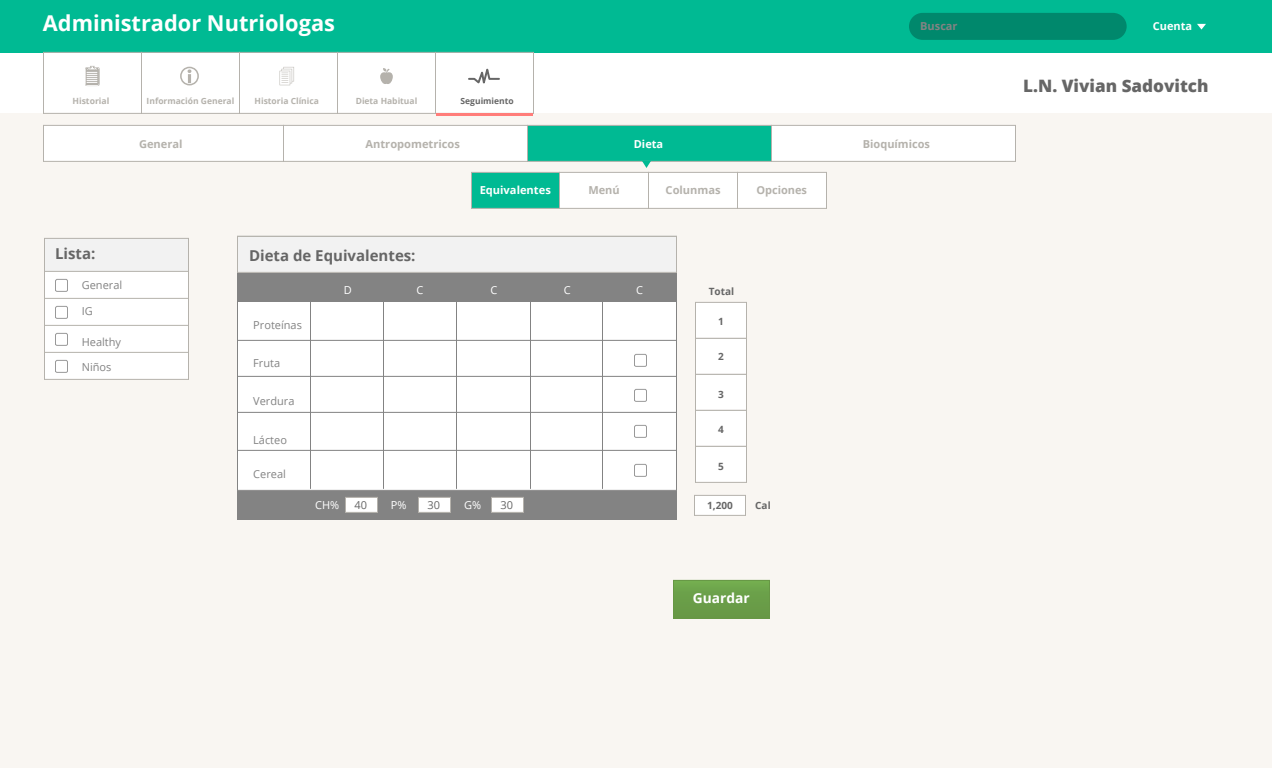
<style>
.page{position:relative;width:1272px;height:768px;background:#fff}
.page>*{position:absolute;margin:0;border:0;box-sizing:border-box;transform-origin:0 0}
.t1{font:700 21.8px "Open Sans";color:#fff}
.t2{font:800 17.1px "Open Sans";color:#666}
.t3{font:700 15px "Open Sans";color:#666}
.t4{font:700 13.8px "Open Sans";color:#fff}
.t5{font:11px "Open Sans";color:#838383}
.t6{font:700 11px "Open Sans";color:#b5b2ac}
.t7{font:700 11px "Open Sans";color:#fff}
.t8{font:11px "Open Sans";color:#fff}
.t9{font:700 11px "Open Sans";color:#838383}
.t10{font:11px "Open Sans";color:#666}
.t11{font:700 10px "Open Sans";color:#666}
.t12{font:700 8.5px "Open Sans";color:#b5b2ac}
.t13{font:700 8.5px "Open Sans";color:#666}
</style>
<div class="page">
<div style="left:0;top:114px;width:1272px;height:654px;background:#f9f6f2"></div>
<div style="left:44px;top:238px;width:145px;height:35px;background:#f2f2f2;border:1px solid #b5b2ac"></div>
<div style="left:44px;top:271px;width:145px;height:109px;background:#fff;border:1px solid #b5b2ac"></div>
<div style="left:0;top:0;width:1272px;height:53px;background:#00ba93"></div>
<svg style="left:1197px;top:24px;width:9px;height:6px"></svg>
<div style="left:43px;top:52px;width:99px;height:62px;border:1px solid #b5b2ac"></div>
<div style="left:141px;top:52px;width:99px;height:62px;border:1px solid #b5b2ac"></div>
<div style="left:239px;top:52px;width:99px;height:62px;border:1px solid #b5b2ac"></div>
<div style="left:337px;top:52px;width:99px;height:62px;border:1px solid #b5b2ac"></div>
<div style="left:435px;top:52px;width:99px;height:62px;border:1px solid #b5b2ac"></div>
<hr style="left:436px;top:113px;width:97px;height:3px;background:#ff7d7a">
<svg style="left:85px;top:66px;width:15px;height:20px"></svg>
<svg style="left:180px;top:67px;width:19px;height:18px"></svg>
<svg style="left:280px;top:67px;width:14px;height:18px"></svg>
<svg style="left:468px;top:68px;width:32px;height:16px"></svg>
<svg style="left:380px;top:68px;width:13px;height:16px"></svg>
<div style="left:909px;top:13px;width:218px;height:27px;background:#00886c;border-radius:14px"></div>
<div style="left:674px;top:580px;width:96px;height:38px;background:linear-gradient(to bottom,#71ab4e,#669645)"></div>
<div style="left:673px;top:580px;width:97px;height:39px;border:1px solid #679745"></div>
<div style="left:237px;top:236px;width:440px;height:255px;background:#fff;border:1px solid #838383"></div>
<div style="left:237px;top:236px;width:440px;height:37px;background:#f2f2f2;border:1px solid #b5b2ac"></div>
<hr style="left:238px;top:450px;width:439px;height:1px;background:#838383">
<hr style="left:238px;top:412px;width:439px;height:1px;background:#838383">
<hr style="left:238px;top:376px;width:439px;height:1px;background:#838383">
<hr style="left:238px;top:340px;width:439px;height:1px;background:#838383">
<hr style="left:238px;top:301px;width:439px;height:1px;background:#838383">
<hr style="left:602px;top:302px;width:1px;height:187px;background:#838383">
<hr style="left:530px;top:302px;width:1px;height:187px;background:#838383">
<hr style="left:456px;top:302px;width:1px;height:187px;background:#838383">
<hr style="left:383px;top:302px;width:1px;height:187px;background:#838383">
<hr style="left:310px;top:302px;width:1px;height:187px;background:#838383">
<div style="left:237px;top:273px;width:439px;height:29px;background:#838383"></div>
<div style="left:237px;top:491px;width:440px;height:29px;background:#838383"></div>
<hr style="left:44px;top:298px;width:144px;height:1px;background:#b5b2ac">
<hr style="left:44px;top:352px;width:144px;height:1px;background:#b5b2ac">
<hr style="left:44px;top:325px;width:144px;height:1px;background:#b5b2ac">
<svg style="left:55px;top:278px;width:13px;height:14px"></svg>
<svg style="left:55px;top:305px;width:13px;height:14px"></svg>
<svg style="left:55px;top:332px;width:13px;height:14px"></svg>
<svg style="left:55px;top:359px;width:13px;height:14px"></svg>
<div style="left:43px;top:125px;width:241px;height:37px;background:#fff;border:1px solid #b5b2ac"></div>
<div style="left:283px;top:125px;width:245px;height:37px;background:#fff;border:1px solid #b5b2ac"></div>
<div style="left:527px;top:125px;width:245px;height:37px;background:#00ba93;border:1px solid #b5b2ac"></div>
<div style="left:771px;top:125px;width:245px;height:37px;background:#fff;border:1px solid #b5b2ac"></div>
<div style="left:471px;top:172px;width:89px;height:37px;background:#00ba93;border:1px solid #b5b2ac"></div>
<div style="left:559px;top:172px;width:90px;height:37px;background:#fff;border:1px solid #b5b2ac"></div>
<div style="left:648px;top:172px;width:90px;height:37px;background:#fff;border:1px solid #b5b2ac"></div>
<div style="left:737px;top:172px;width:90px;height:37px;background:#fff;border:1px solid #b5b2ac"></div>
<svg style="left:642px;top:161px;width:9px;height:7px"></svg>
<div style="left:695px;top:302px;width:52px;height:37px;background:#fff;border:1px solid #b5b2ac"></div>
<div style="left:695px;top:338px;width:52px;height:37px;background:#fff;border:1px solid #b5b2ac"></div>
<div style="left:695px;top:374px;width:52px;height:37px;background:#fff;border:1px solid #b5b2ac"></div>
<div style="left:695px;top:410px;width:52px;height:37px;background:#fff;border:1px solid #b5b2ac"></div>
<div style="left:695px;top:446px;width:52px;height:37px;background:#fff;border:1px solid #b5b2ac"></div>
<div style="left:694px;top:495px;width:52px;height:21px;background:#fff;border:1px solid #b5b2ac"></div>
<svg style="left:634px;top:388px;width:13px;height:14px"></svg>
<svg style="left:634px;top:353px;width:13px;height:14px"></svg>
<svg style="left:634px;top:424px;width:13px;height:14px"></svg>
<svg style="left:634px;top:463px;width:13px;height:14px"></svg>
<div style="left:345px;top:497px;width:33px;height:16px;background:#fff;border:1px solid #b5b2ac"></div>
<div style="left:418px;top:497px;width:33px;height:16px;background:#fff;border:1px solid #b5b2ac"></div>
<div style="left:491px;top:497px;width:33px;height:16px;background:#fff;border:1px solid #b5b2ac"></div>
<h1 class="t1" style="left:43px;top:8px;width:294px">Administrador Nutriologas</h1>
<p class="t7" style="left:1153px;top:18px;width:41px">Cuenta</p>
<p class="t9" style="left:920px;top:18px;width:39px">Buscar</p>
<p class="t12" style="left:72px;top:95px;width:38px">Historial</p>
<p class="t12" style="left:147px;top:95px;width:89px">Información General</p>
<p class="t12" style="left:255px;top:95px;width:66px">Historia Clínica</p>
<p class="t12" style="left:356px;top:95px;width:63px">Dieta Habitual</p>
<p class="t13" style="left:461px;top:95px;width:55px">Seguimiento</p>
<p class="t6" style="left:139px;top:136px;width:45px">General</p>
<p class="t6" style="left:366px;top:136px;width:96px">Antropometricos</p>
<p class="t7" style="left:634px;top:136px;width:31px">Dieta</p>
<p class="t6" style="left:863px;top:136px;width:69px">Bioquímicos</p>
<p class="t7" style="left:480px;top:182px;width:73px">Equivalentes</p>
<p class="t6" style="left:588px;top:182px;width:33px">Menú</p>
<p class="t6" style="left:666px;top:182px;width:57px">Colunmas</p>
<p class="t6" style="left:756px;top:182px;width:52px">Opciones</p>
<h3 class="t3" style="left:55px;top:243px;width:42px">Lista:</h3>
<h3 class="t3" style="left:249px;top:244px;width:168px">Dieta de Equivalentes:</h3>
<p class="t5" style="left:82px;top:277px;width:42px">General</p>
<p class="t5" style="left:82px;top:304px;width:13px">IG</p>
<p class="t5" style="left:82px;top:334px;width:41px">Healthy</p>
<p class="t5" style="left:82px;top:359px;width:31px">Niños</p>
<p class="t8" style="left:344px;top:283px;width:10px">D</p>
<p class="t8" style="left:416px;top:283px;width:8px">C</p>
<p class="t8" style="left:490px;top:283px;width:8px">C</p>
<p class="t11" style="left:709px;top:284px;width:27px">Total</p>
<p class="t8" style="left:564px;top:283px;width:8px">C</p>
<p class="t8" style="left:636px;top:283px;width:8px">C</p>
<p class="t11" style="left:718px;top:314px;width:7px">1</p>
<p class="t11" style="left:718px;top:350px;width:7px">2</p>
<p class="t11" style="left:718px;top:388px;width:7px">3</p>
<p class="t11" style="left:718px;top:423px;width:7px">4</p>
<p class="t11" style="left:718px;top:459px;width:7px">5</p>
<p class="t5" style="left:253px;top:317px;width:50px">Proteínas</p>
<p class="t5" style="left:253px;top:355px;width:28px">Fruta</p>
<p class="t5" style="left:253px;top:393px;width:43px">Verdura</p>
<p class="t5" style="left:253px;top:432px;width:35px">Lácteo</p>
<p class="t5" style="left:253px;top:466px;width:34px">Cereal</p>
<p class="t10" style="left:355px;top:497px;width:14px">40</p>
<p class="t10" style="left:428px;top:497px;width:14px">30</p>
<p class="t10" style="left:501px;top:497px;width:14px">30</p>
<p class="t11" style="left:707px;top:498px;width:27px">1,200</p>
<p class="t11" style="left:755px;top:498px;width:17px">Cal</p>
<p class="t8" style="left:315px;top:497px;width:26px">CH%</p>
<p class="t8" style="left:391px;top:497px;width:17px">P%</p>
<p class="t8" style="left:464px;top:497px;width:19px">G%</p>
<h3 class="t4" style="left:693px;top:589px;width:58px">Guardar</h3>
<h2 class="t2" style="left:1023px;top:73px;width:187px">L.N. Vivian Sadovitch</h2>
</div>
